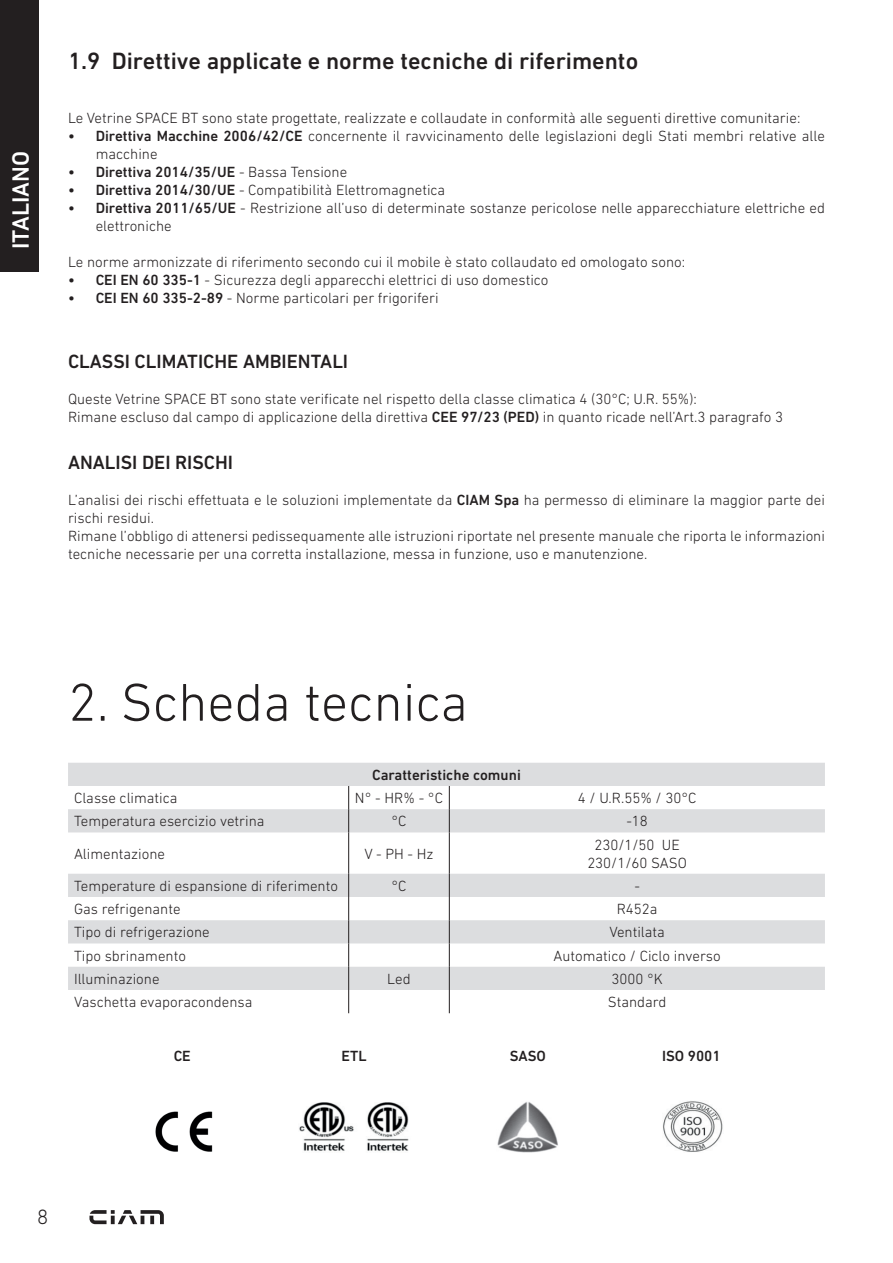
<style>
.page{position:relative;width:893px;height:1263px;background:#fff}
.page>*{position:absolute;margin:0;border:0;box-sizing:border-box;transform-origin:0 0}
.t1{font:300 54px "DIN Next LT Pro";color:#231f20}
.t2{font:500 24px "DIN Next LT Pro";color:#231f20}
.t3{font:500 24px "DIN Next LT Pro";color:#fff}
.t4{font:300 21px "DIN Next LT Pro";color:#231f20}
.t5{font:500 19.5px "DIN Next LT Pro";color:#231f20}
.t6{font:300 15px/18px "DIN Next LT Pro";color:#231f20}
.t7{font:500 15px "DIN Next LT Pro";color:#231f20}
.s1{font-weight:500}
.s2{font-weight:300}
</style>
<div class="page">
<svg style="left:89px;top:1210px;width:75px;height:14px"></svg>
<div style="left:0;top:0;width:38px;height:271px;background:#231f20"></div>
<svg style="left:68px;top:763px;width:757px;height:227px;fill:#e3e4e6"></svg>
<svg style="left:348px;top:786px;width:1px;height:46px"></svg>
<hr style="left:348px;top:832px;width:1px;height:42px;background:#231f20">
<svg style="left:449px;top:786px;width:1px;height:46px"></svg>
<hr style="left:449px;top:832px;width:1px;height:42px;background:#231f20">
<svg style="left:348px;top:874px;width:1px;height:139px"></svg>
<svg style="left:449px;top:874px;width:1px;height:139px"></svg>
<img style="left:155px;top:1111px;width:58px;height:41px">
<img style="left:299px;top:1102px;width:110px;height:49px">
<img style="left:497px;top:1102px;width:61px;height:51px">
<img style="left:663px;top:1101px;width:60px;height:51px">
<h2 class="t3" style="left:7px;top:249px;width:100px;rotate:-90deg">ITALIANO</h2>
<h2 class="t2" style="left:68px;top:47px;width:572px">1.9 Direttive applicate e norme tecniche di riferimento</h2>
<p class="t6" style="left:68px;top:109px;width:734px">Le Vetrine SPACE BT sono state progettate, realizzate e collaudate in conformità alle seguenti direttive comunitarie:</p>
<p class="t6" style="left:96px;top:127px;width:731px;text-indent:-28px"><span class="s1">• Direttiva Macchine 2006/42/CE</span> concernente il ravvicinamento delle legislazioni degli Stati membri relative alle macchine</p>
<p class="t7" style="left:68px;top:163px;width:281px">• Direttiva 2014/35/UE <span class="s2">- Bassa Tensione</span></p>
<p class="t6" style="left:68px;top:181px;width:379px"><span class="s1">• Direttiva 2014/30/UE</span> - Compatibilità Elettromagnetica</p>
<p class="t6" style="left:96px;top:199px;width:731px;text-indent:-28px"><span class="s1">• Direttiva 2011/65/UE</span> - Restrizione all’uso di determinate sostanze pericolose nelle apparecchiature elettriche ed elettroniche</p>
<p class="t6" style="left:68px;top:253px;width:619px">Le norme armonizzate di riferimento secondo cui il mobile è stato collaudato ed omologato sono:</p>
<p class="t6" style="left:68px;top:271px;width:482px"><span class="s1">• CEI EN 60 335-1</span> - Sicurezza degli apparecchi elettrici di uso domestico</p>
<p class="t6" style="left:68px;top:289px;width:372px"><span class="s1">• CEI EN 60 335-2-89</span> - Norme particolari per frigoriferi</p>
<h3 class="t5" style="left:68px;top:350px;width:282px">CLASSI CLIMATICHE AMBIENTALI</h3>
<p class="t6" style="left:68px;top:390px;width:716px">Queste Vetrine SPACE BT sono state verificate nel rispetto della classe climatica 4 (30°C; U.R. 55%):<br>Rimane escluso dal campo di applicazione della direttiva <span class="s1">CEE 97/23 (PED)</span> in quanto ricade nell’Art.3 paragrafo 3</p>
<h3 class="t5" style="left:68px;top:451px;width:167px">ANALISI DEI RISCHI</h3>
<p class="t6" style="left:68px;top:490px;width:758px">L’analisi dei rischi effettuata e le soluzioni implementate da <span class="s1">CIAM Spa</span> ha permesso di eliminare la maggior parte dei rischi residui.<br>Rimane l’obbligo di attenersi pedissequamente alle istruzioni riportate nel presente manuale che riporta le informazioni tecniche necessarie per una corretta installazione, messa in funzione, uso e manutenzione.</p>
<h1 class="t1" style="left:68px;top:671px;width:401px">2. Scheda tecnica</h1>
<p class="t7" style="left:372px;top:766px;width:150px">Caratteristiche comuni</p>
<p class="t6" style="left:74px;top:789px;width:105px">Classe climatica</p>
<p class="t6" style="left:355px;top:789px;width:90px">N° - HR% - °C</p>
<p class="t6" style="left:578px;top:789px;width:120px">4 / U.R.55% / 30°C</p>
<p class="t6" style="left:74px;top:812px;width:192px">Temperatura esercizio vetrina</p>
<p class="t6" style="left:391px;top:812px;width:17px">°C</p>
<p class="t6" style="left:626px;top:812px;width:23px">-18</p>
<p class="t6" style="left:74px;top:844px;width:93px">Alimentazione</p>
<p class="t6" style="left:364px;top:844px;width:71px">V - PH - Hz</p>
<p class="t6" style="left:587px;top:835px;width:101px;text-align:center">230/1/50 UE<br>230/1/60 SASO</p>
<p class="t6" style="left:74px;top:877px;width:265px">Temperature di espansione di riferimento</p>
<p class="t6" style="left:391px;top:877px;width:17px">°C</p>
<p class="t6" style="left:634px;top:877px;width:7px">-</p>
<p class="t6" style="left:74px;top:900px;width:108px">Gas refrigenante</p>
<p class="t6" style="left:617px;top:900px;width:42px">R452a</p>
<p class="t6" style="left:74px;top:923px;width:137px">Tipo di refrigerazione</p>
<p class="t6" style="left:609px;top:923px;width:57px">Ventilata</p>
<p class="t6" style="left:74px;top:946px;width:113px">Tipo sbrinamento</p>
<p class="t6" style="left:554px;top:946px;width:169px">Automatico / Ciclo inverso</p>
<p class="t6" style="left:74px;top:970px;width:87px">Illuminazione</p>
<p class="t6" style="left:387px;top:970px;width:25px">Led</p>
<p class="t6" style="left:611px;top:970px;width:53px">3000 °K</p>
<p class="t6" style="left:74px;top:993px;width:180px">Vaschetta evaporacondensa</p>
<p class="t6" style="left:608px;top:993px;width:60px">Standard</p>
<p class="t7" style="left:174px;top:1047px;width:19px">CE</p>
<p class="t7" style="left:342px;top:1047px;width:26px">ETL</p>
<p class="t7" style="left:510px;top:1047px;width:38px">SASO</p>
<p class="t7" style="left:662px;top:1047px;width:60px">ISO 9001</p>
<h3 class="t4" style="left:37px;top:1205px;width:13px">8</h3>
</div>
